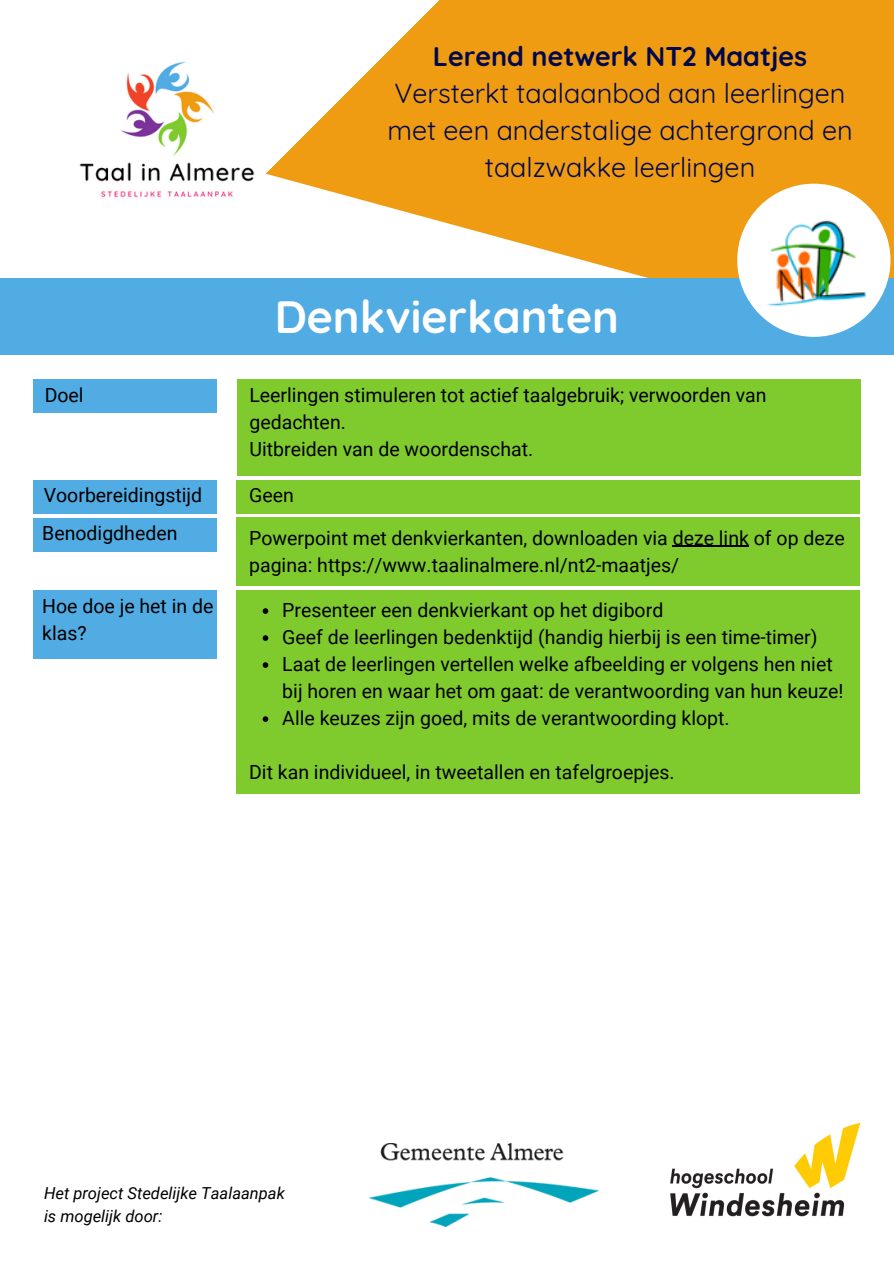
<style>
.page{position:relative;width:894px;height:1264px;background:#fff}
.page>*{position:absolute;margin:0;border:0;box-sizing:border-box;transform-origin:0 0}
.t1{font:700 45px "Quicksand";color:#fff}
.t2{font:27px/37.2px "Quicksand";color:#02084b;text-align:center}
.t3{font:19.5px/27px "Roboto";color:#000}
.t4{font:italic 16.5px/22.5px "Roboto";color:#000}
.s1{font-weight:700}
</style>
<div class="page">
<img style="left:79px;top:61px;width:176px;height:137px">
<svg style="left:266px;top:0;width:627px;height:389px;fill:#ef9c13"></svg>
<div style="left:0;top:278px;width:893px;height:77px;background:#51ace4"></div>
<div style="left:33px;top:379px;width:184px;height:34px;background:#51ace4"></div>
<div style="left:237px;top:379px;width:622px;height:97px;background:#7fcb2d"></div>
<div style="left:33px;top:480px;width:184px;height:33px;background:#51ace4"></div>
<div style="left:237px;top:480px;width:622px;height:33px;background:#7fcb2d"></div>
<div style="left:33px;top:518px;width:184px;height:33px;background:#51ace4"></div>
<div style="left:237px;top:518px;width:622px;height:68px;background:#7fcb2d"></div>
<div style="left:737px;top:184px;width:153px;height:153px;background:#fff;border-radius:50%"></div>
<img style="left:767px;top:220px;width:97px;height:87px">
<hr style="left:672px;top:545px;width:76px;height:2px;background:#000">
<div style="left:33px;top:590px;width:184px;height:68px;background:#51ace4"></div>
<div style="left:237px;top:590px;width:622px;height:204px;background:#7fcb2d"></div>
<svg style="left:262px;top:608px;width:6px;height:6px"></svg>
<svg style="left:262px;top:635px;width:6px;height:6px"></svg>
<svg style="left:262px;top:662px;width:6px;height:6px"></svg>
<svg style="left:262px;top:716px;width:6px;height:6px"></svg>
<img style="left:670px;top:1122px;width:190px;height:95px">
<img style="left:369px;top:1143px;width:229px;height:83px">
<h1 class="t2" style="left:387px;top:37px;width:466px"><span class="s1">Lerend netwerk NT2 Maatjes<br></span>Versterkt taalaanbod aan leerlingen met een anderstalige achtergrond en taalzwakke leerlingen</h1>
<h3 class="t3" style="left:45px;top:382px;width:40px">Doel</h3>
<h3 class="t1" style="left:274px;top:288px;width:346px">Denkvierkanten</h3>
<p class="t3" style="left:249px;top:382px;width:518px">Leerlingen stimuleren tot actief taalgebruik; verwoorden van gedachten.<br>Uitbreiden van de woordenschat.</p>
<h3 class="t3" style="left:44px;top:482px;width:160px">Voorbereidingstijd</h3>
<p class="t3" style="left:249px;top:482px;width:46px">Geen</p>
<h3 class="t3" style="left:42px;top:520px;width:137px">Benodigdheden</h3>
<h3 class="t3" style="left:249px;top:524px;width:597px">Powerpoint met denkvierkanten, downloaden via deze link of op deze pagina: https://www.taalinalmere.nl/nt2-maatjes/</h3>
<h3 class="t3" style="left:42px;top:592px;width:173px">Hoe doe je het in de klas?</h3>
<p class="t3" style="left:282px;top:597px;width:382px">Presenteer een denkvierkant op het digibord</p>
<p class="t3" style="left:282px;top:624px;width:536px">Geef de leerlingen bedenktijd (handig hierbij is een time-timer)</p>
<p class="t3" style="left:282px;top:651px;width:562px">Laat de leerlingen vertellen welke afbeelding er volgens hen niet bij horen en waar het om gaat: de verantwoording van hun keuze!</p>
<p class="t3" style="left:282px;top:705px;width:449px">Alle keuzes zijn goed, mits de verantwoording klopt.</p>
<h3 class="t3" style="left:249px;top:759px;width:427px">Dit kan individueel, in tweetallen en tafelgroepjes.</h3>
<p class="t4" style="left:44px;top:1182px;width:242px">Het project Stedelijke Taalaanpak is mogelijk door:</p>
</div>
